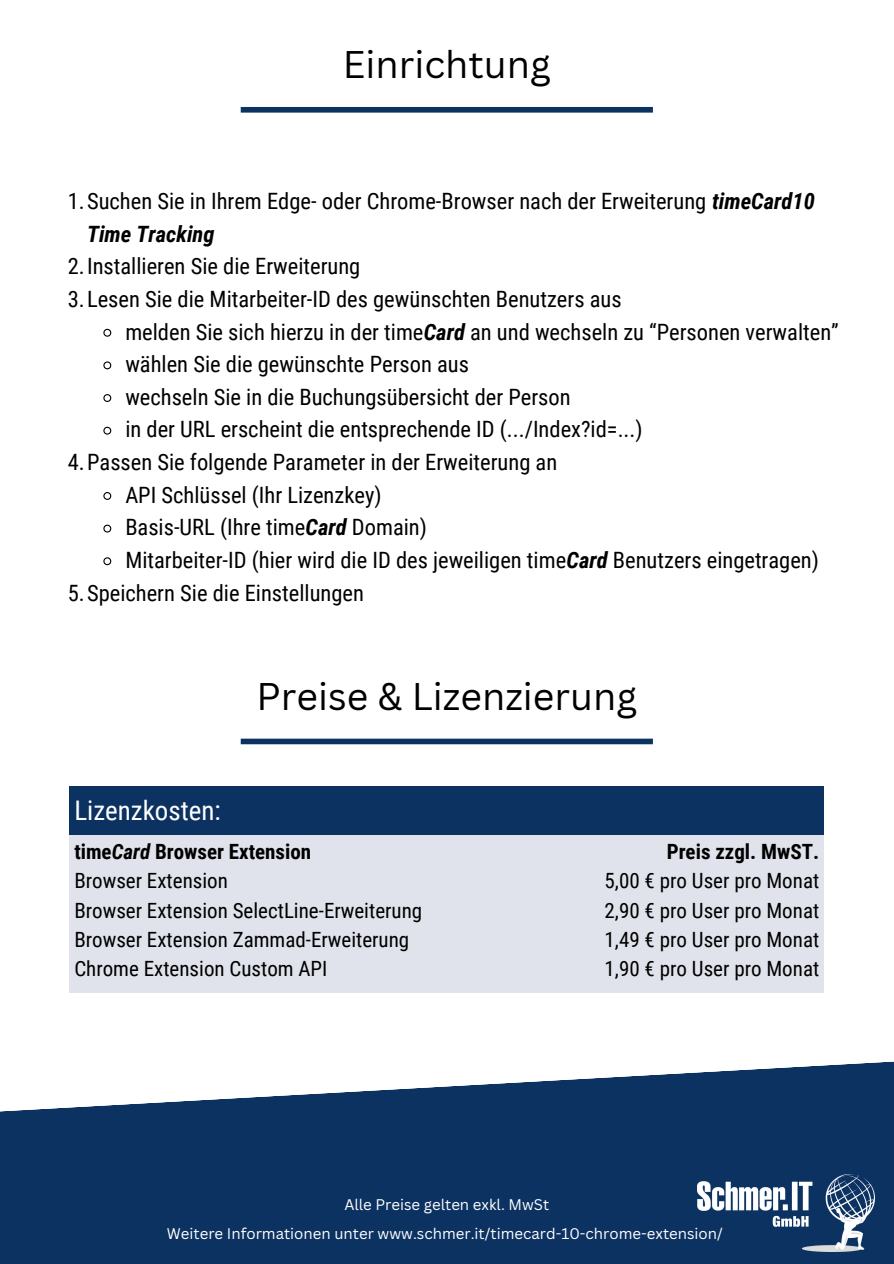
<style>
.page{position:relative;width:894px;height:1264px;background:#fff}
.page>*{position:absolute;margin:0;border:0;box-sizing:border-box;transform-origin:0 0}
.t1{font:37.5px "Canva Sans";color:#000}
.t2{font:27px "Roboto Condensed";color:#fff}
.t3{font:22.5px/32.7px "Roboto Condensed";color:#000}
.t4{font:21px/29.2px "Roboto Condensed";color:#000}
.t5{font:15px "Canva Sans";color:#fff}
.s1{font-weight:700;font-style:italic}
.s2{font-weight:700}
</style>
<div class="page">
<div style="left:241px;top:107px;width:411px;height:6px;background:#0c3262"></div>
<svg style="left:103px;top:328px;width:9px;height:9px"></svg>
<svg style="left:103px;top:361px;width:9px;height:9px"></svg>
<svg style="left:103px;top:394px;width:9px;height:8px"></svg>
<svg style="left:103px;top:426px;width:9px;height:9px"></svg>
<svg style="left:103px;top:492px;width:9px;height:8px"></svg>
<svg style="left:103px;top:524px;width:9px;height:9px"></svg>
<svg style="left:103px;top:557px;width:9px;height:9px"></svg>
<svg style="left:0;top:1061px;width:893px;height:202px;background:#2d4e77"></svg>
<div style="left:70px;top:785px;width:753px;height:50px;background:#0c3262"></div>
<div style="left:70px;top:835px;width:376px;height:158px;background:#e1e3ec"></div>
<div style="left:446px;top:835px;width:377px;height:158px;background:#e1e3ec"></div>
<div style="left:241px;top:738px;width:411px;height:6px;background:#0c3262"></div>
<img style="left:697px;top:1174px;width:177px;height:77px">
<h1 class="t1" style="left:343px;top:38px;width:209px">Einrichtung</h1>
<p class="t3" style="left:87px;top:185px;width:729px;text-indent:-19px">1.Suchen Sie in Ihrem Edge- oder Chrome-Browser nach der Erweiterung <span class="s1">timeCard10<br>Time Tracking</span></p>
<p class="t3" style="left:68px;top:250px;width:294px">2.Installieren Sie die Erweiterung</p>
<p class="t3" style="left:68px;top:283px;width:555px">3.Lesen Sie die Mitarbeiter-ID des gewünschten Benutzers aus</p>
<p class="t3" style="left:125px;top:315px;width:714px">melden Sie sich hierzu in der time<span class="s1">Card</span> an und wechseln zu “Personen verwalten”</p>
<p class="t3" style="left:125px;top:348px;width:345px">wählen Sie die gewünschte Person aus</p>
<p class="t3" style="left:125px;top:381px;width:446px">wechseln Sie in die Buchungsübersicht der Person</p>
<p class="t3" style="left:125px;top:413px;width:518px">in der URL erscheint die entsprechende ID (.../Index?id=...)</p>
<p class="t3" style="left:68px;top:446px;width:491px">4.Passen Sie folgende Parameter in der Erweiterung an</p>
<p class="t3" style="left:125px;top:478px;width:258px">API Schlüssel (Ihr Lizenzkey)</p>
<p class="t3" style="left:125px;top:511px;width:303px">Basis-URL (Ihre time<span class="s1">Card</span> Domain)</p>
<p class="t3" style="left:125px;top:544px;width:695px">Mitarbeiter-ID (hier wird die ID des jeweiligen time<span class="s1">Card</span> Benutzers eingetragen)</p>
<p class="t3" style="left:68px;top:576px;width:297px">5.Speichern Sie die Einstellungen</p>
<h3 class="t1" style="left:256px;top:669px;width:382px">Preise &amp; Lizenzierung</h3>
<h1 class="t2" style="left:74px;top:794px;width:148px">Lizenzkosten:</h1>
<h2 class="t4" style="left:74px;top:837px;width:349px"><span class="s2">time</span><span class="s1">Card</span> <span class="s2">Browser Extension<br></span>Browser Extension<br>Browser Extension SelectLine-Erweiterung<br>Browser Extension Zammad-Erweiterung<br>Chrome Extension Custom API</h2>
<h3 class="t4" style="left:604px;top:837px;width:216px;text-align:justify;text-indent:62px"><span class="s2">Preis zzgl. MwST.<br></span>5,00 € pro User pro Monat 2,90 € pro User pro Monat 1,49 € pro User pro Monat 1,90 € pro User pro Monat</h3>
<p class="t5" style="left:344px;top:1193px;width:206px">Alle Preise gelten exkl. MwSt</p>
<p class="t5" style="left:167px;top:1223px;width:557px">Weitere Informationen unter www.schmer.it/timecard-10-chrome-extension/</p>
</div>
